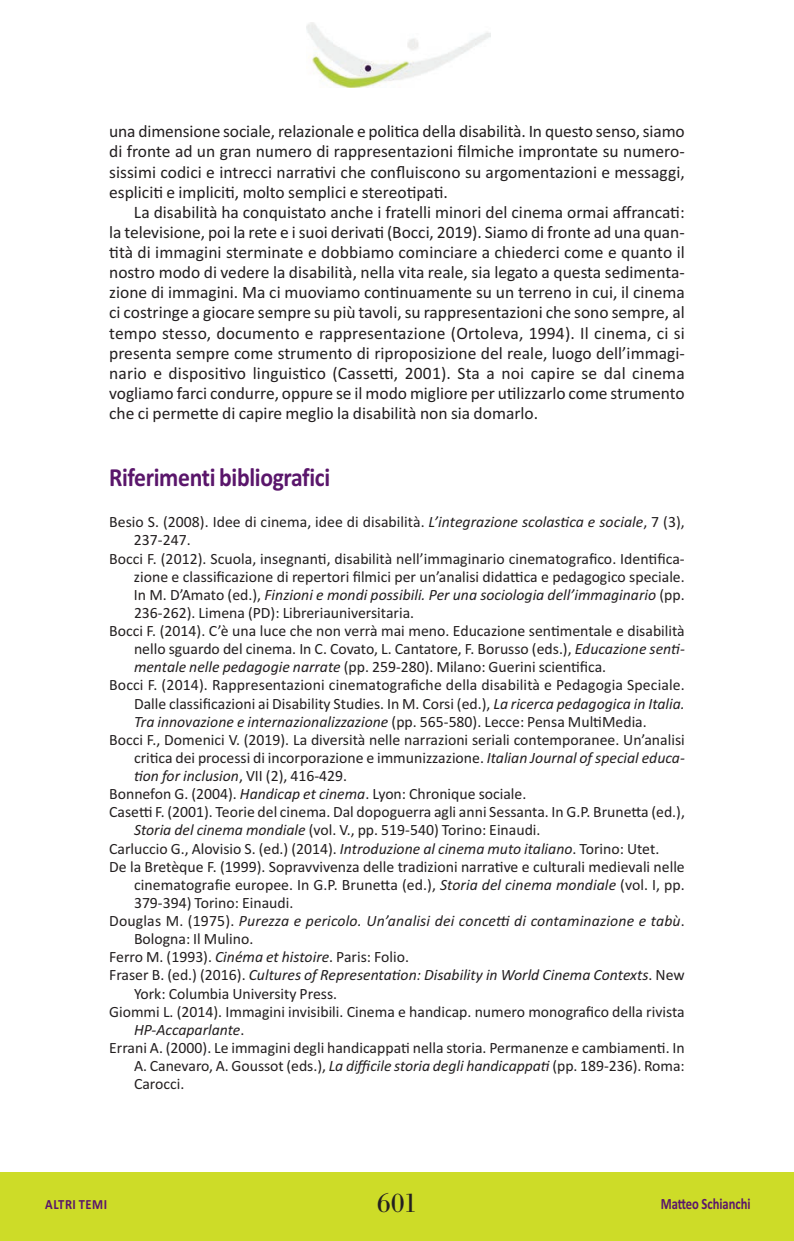
<style>
.page{position:relative;width:794px;height:1241px;background:#fff}
.page>*{position:absolute;margin:0;border:0;box-sizing:border-box;transform-origin:0 0}
.t1{font:28px "Bodoni Antiqua T";color:#231f20}
.t2{font:700 26.25px "Calibri";letter-spacing:-.015em;color:#5a166b;scale:.9 1}
.t3{font:17.5px/20.1px "Calibri";color:#231f20;text-align:justify}
.t4{font:15.75px "Calibri";color:#231f20}
.t5{font:italic 15.75px "Calibri";color:#231f20}
.t6{font:700 15.75px "Calibri";color:#5a166b;scale:.8 1}
.t7{font:700 14px "Calibri";letter-spacing:.04em;color:#5a166b;scale:.9 1}
.s1{font-style:italic}
.s2{font-style:normal}
</style>
<div class="page">
<div style="left:0;top:1172px;width:794px;height:68px;background:#cddc28"></div>
<img style="left:307px;top:23px;width:183px;height:64px">
<p class="t3" style="left:109px;top:121px;width:577px">una dimensione sociale, relazionale e politica della disabilità. In questo senso, siamo di fronte ad un gran numero di rappresentazioni filmiche improntate su numero&shy;sissimi codici e intrecci narrativi che confluiscono su argomentazioni e messaggi, espliciti e impliciti, molto semplici e stereotipati.</p>
<p class="t3" style="left:109px;top:202px;width:577px;text-indent:25px">La disabilità ha conquistato anche i fratelli minori del cinema ormai affrancati: la televisione, poi la rete e i suoi derivati (Bocci, 2019). Siamo di fronte ad una quan&shy;tità di immagini sterminate e dobbiamo cominciare a chiederci come e quanto il nostro modo di vedere la disabilità, nella vita reale, sia legato a questa sedimenta&shy;zione di immagini. Ma ci muoviamo continuamente su un terreno in cui, il cinema ci costringe a giocare sempre su più tavoli, su rappresentazioni che sono sempre, al tempo stesso, documento e rappresentazione (Ortoleva, 1994). Il cinema, ci si presenta sempre come strumento di riproposizione del reale, luogo dell’immagi&shy;nario e dispositivo linguistico (Cassetti, 2001). Sta a noi capire se dal cinema vogliamo farci condurre, oppure se il modo migliore per utilizzarlo come strumento che ci permette di capire meglio la disabilità non sia domarlo.</p>
<h2 class="t2" style="left:109px;top:461px;width:247px">Riferimenti bibliografici</h2>
<p class="t4" style="left:109px;top:512px;width:577px">Besio S. (2008). Idee di cinema, idee di disabilità. <span class="s1">L’integrazione scolastica e sociale</span>, 7 (3),</p>
<p class="t4" style="left:134px;top:530px;width:58px">237-247.</p>
<p class="t4" style="left:109px;top:549px;width:577px">Bocci F. (2012). Scuola, insegnanti, disabilità nell’immaginario cinematografico. Identifica-</p>
<p class="t4" style="left:134px;top:567px;width:552px">zione e classificazione di repertori filmici per un’analisi didattica e pedagogico speciale.</p>
<p class="t5" style="left:134px;top:585px;width:552px"><span class="s2">In M. D’Amato (ed.),</span> Finzioni e mondi possibili. Per una sociologia dell’immaginario <span class="s2">(pp.</span></p>
<p class="t4" style="left:134px;top:603px;width:282px">236-262). Limena (PD): Libreriauniversitaria.</p>
<p class="t4" style="left:109px;top:621px;width:577px">Bocci F. (2014). C’è una luce che non verrà mai meno. Educazione sentimentale e disabilità</p>
<p class="t4" style="left:134px;top:639px;width:552px">nello sguardo del cinema. In C. Covato, L. Cantatore, F. Borusso (eds.), <span class="s1">Educazione senti-</span></p>
<p class="t4" style="left:134px;top:657px;width:474px"><span class="s1">mentale nelle pedagogie narrate</span> (pp. 259-280). Milano: Guerini scientifica.</p>
<p class="t4" style="left:109px;top:675px;width:577px">Bocci F. (2014). Rappresentazioni cinematografiche della disabilità e Pedagogia Speciale.</p>
<p class="t4" style="left:134px;top:693px;width:552px">Dalle classificazioni ai Disability Studies. In M. Corsi (ed.), <span class="s1">La ricerca pedagogica in Italia.</span></p>
<p class="t5" style="left:134px;top:712px;width:514px">Tra innovazione e internazionalizzazione <span class="s2">(pp. 565-580). Lecce: Pensa MultiMedia.</span></p>
<p class="t4" style="left:109px;top:730px;width:577px">Bocci F., Domenici V. (2019). La diversità nelle narrazioni seriali contemporanee. Un’analisi</p>
<p class="t4" style="left:134px;top:748px;width:552px">critica dei processi di incorporazione e immunizzazione. <span class="s1">Italian Journal of special educa-</span></p>
<p class="t5" style="left:134px;top:766px;width:215px">tion for inclusion<span class="s2">, VII (2), 416-429.</span></p>
<p class="t4" style="left:109px;top:784px;width:419px">Bonnefon G. (2004). <span class="s1">Handicap et cinema</span>. Lyon: Chronique sociale.</p>
<p class="t4" style="left:109px;top:802px;width:577px">Casetti F. (2001). Teorie del cinema. Dal dopoguerra agli anni Sessanta. In G.P. Brunetta (ed.),</p>
<p class="t4" style="left:134px;top:820px;width:408px"><span class="s1">Storia del cinema mondiale</span> (vol. V., pp. 519-540) Torino: Einaudi.</p>
<p class="t4" style="left:109px;top:838px;width:551px">Carluccio G., Alovisio S. (ed.) (2014). <span class="s1">Introduzione al cinema muto italiano</span>. Torino: Utet.</p>
<p class="t4" style="left:109px;top:856px;width:577px">De la Bretèque F. (1999). Sopravvivenza delle tradizioni narrative e culturali medievali nelle</p>
<p class="t4" style="left:134px;top:875px;width:552px">cinematografie europee. In G.P. Brunetta (ed.), <span class="s1">Storia del cinema mondiale</span> (vol. I, pp.</p>
<p class="t4" style="left:134px;top:893px;width:161px">379-394) Torino: Einaudi.</p>
<p class="t5" style="left:109px;top:911px;width:577px"><span class="s2">Douglas M. (1975).</span> Purezza e pericolo. Un’analisi dei concetti di contaminazione e tabù<span class="s2">.</span></p>
<p class="t4" style="left:134px;top:929px;width:121px">Bologna: Il Mulino.</p>
<p class="t4" style="left:109px;top:947px;width:301px">Ferro M. (1993). <span class="s1">Cinéma et histoire</span>. Paris: Folio.</p>
<p class="t5" style="left:109px;top:965px;width:577px"><span class="s2">Fraser B. (ed.) (2016).</span> Cultures of Representation: Disability in World Cinema Contexts<span class="s2">. New</span></p>
<p class="t4" style="left:134px;top:983px;width:205px">York: Columbia University Press.</p>
<p class="t4" style="left:109px;top:1001px;width:577px">Giommi L. (2014). Immagini invisibili. Cinema e handicap. numero monografico della rivista</p>
<p class="t5" style="left:134px;top:1019px;width:112px">HP-Accaparlante<span class="s2">.</span></p>
<p class="t4" style="left:109px;top:1038px;width:577px">Errani A. (2000). Le immagini degli handicappati nella storia. Permanenze e cambiamenti. In</p>
<p class="t4" style="left:134px;top:1056px;width:552px">A. Canevaro, A. Goussot (eds.), <span class="s1">La difficile storia degli handicappati</span> (pp. 189-236). Roma:</p>
<p class="t4" style="left:134px;top:1074px;width:52px">Carocci.</p>
<p class="t7" style="left:45px;top:1195px;width:70px">ALTRI TEMI</p>
<h1 class="t1" style="left:377px;top:1185px;width:42px">601</h1>
<p class="t6" style="left:660px;top:1194px;width:114px">Matteo Schianchi</p>
</div>
